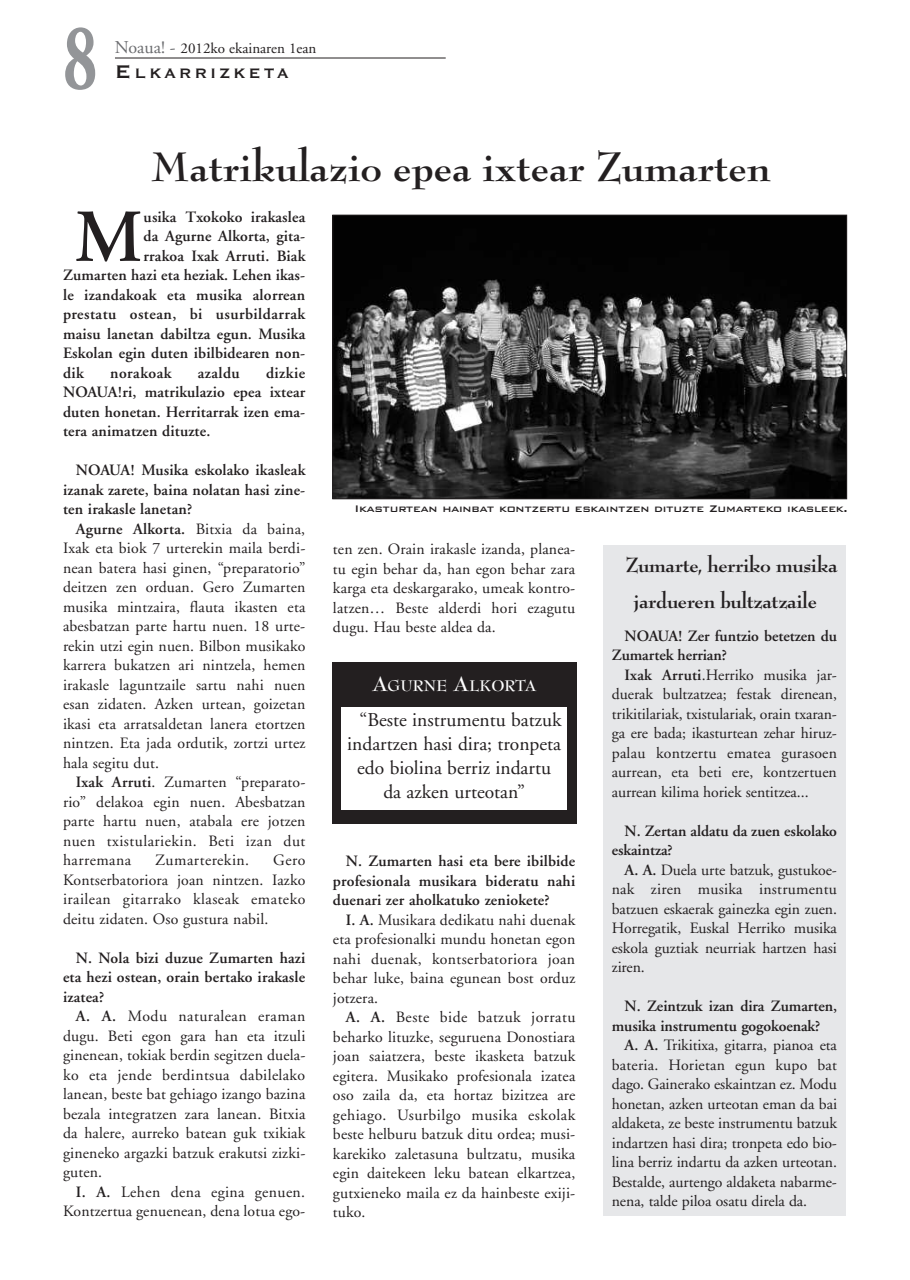
<style>
.page{position:relative;width:910px;height:1280px;background:#fff}
.page>*{position:absolute;margin:0;border:0;box-sizing:border-box;transform-origin:0 0}
.t1{font:700 95.55px "Adobe Garamond";color:#939598;scale:.7 1}
.t2{font:600 74.55px "Adobe Garamond";color:#231f20}
.t3{font:700 45px "Bernhard Modern";color:#231f20}
.t4{font:700 22.5px/36px "Bernhard Modern";letter-spacing:-.015em;color:#231f20;text-align:center}
.t5{font:19.5px "Adobe Garamond";color:#231f20}
.t6{font:700 18px "Copperplate Gothic BT";letter-spacing:.17em;color:#231f20}
.t7{font:700 16.8px "Bernhard Modern";color:#fff}
.t8{font:15.75px/19.5px "Adobe Garamond";letter-spacing:.01em;color:#231f20;text-align:justify}
.t9{font:600 15.75px/19.5px "Adobe Garamond";letter-spacing:.01em;color:#231f20;text-align:justify}
.t10{font:600 15.75px "Adobe Garamond";letter-spacing:.03em;color:#231f20}
.t11{font:15.75px "Adobe Garamond";letter-spacing:.03em;color:#231f20}
.t12{font:15px "Adobe Garamond";color:#231f20}
.t13{font:500 12.75px "Bank Gothic BT";letter-spacing:-.025em;color:#231f20}
.s1{font-size:18px;color:#6c6d70}
.s2{font-size:24px}
.s3{font-weight:600}
.s4{font-size:22.5px}
</style>
<div class="page">
<hr style="left:115px;top:58px;width:331px;height:1px;background:#231f20">
<img style="left:335px;top:217px;width:510px;height:280px">
<div style="left:333px;top:215px;width:514px;height:284px;border:1px solid #231f20"></div>
<div style="left:603px;top:545px;width:243px;height:671px;background:#e6e7e9"></div>
<div style="left:332px;top:663px;width:245px;height:161px;background:#231f20"></div>
<div style="left:341px;top:707px;width:226px;height:103px;background:#fff"></div>
<h1 class="t1" style="left:63px;top:20px;width:51px">8</h1>
<p class="t12" style="left:115px;top:42px;width:203px"><span class="s1">Noaua! -</span> 2012ko ekainaren 1ean</p>
<p class="t6" style="left:115px;top:61px;width:175px"><span class="s2">E</span>LKARRIZKETA</p>
<h3 class="t3" style="left:151px;top:146px;width:621px">Matrikulazio epea ixtear Zumarten</h3>
<h2 class="t2" style="left:74px;top:207px;width:70px">M</h2>
<p class="t9" style="left:144px;top:208px;width:163px">usika Txokoko irakaslea</p>
<p class="t9" style="left:144px;top:228px;width:163px">da Agurne Alkorta, gita-</p>
<p class="t9" style="left:144px;top:247px;width:163px">rrakoa Ixak Arruti. Biak</p>
<p class="t9" style="left:63px;top:267px;width:244px">Zumarten hazi eta heziak. Lehen ikas-</p>
<p class="t9" style="left:63px;top:286px;width:244px">le izandakoak eta musika alorrean</p>
<p class="t10" style="left:63px;top:308px;width:244px">prestatu ostean, bi usurbildarrak</p>
<p class="t9" style="left:63px;top:325px;width:244px">maisu lanetan dabiltza egun. Musika</p>
<p class="t9" style="left:63px;top:345px;width:244px">Eskolan egin duten ibilbidearen non-</p>
<p class="t9" style="left:63px;top:364px;width:22px">dik</p>
<p class="t10" style="left:110px;top:367px;width:63px">norakoak</p>
<p class="t9" style="left:198px;top:364px;width:44px">azaldu</p>
<p class="t9" style="left:63px;top:364px;width:244px;text-indent:203px">dizkie NOAUA!ri, matrikulazio epea ixtear duten honetan. Herritarrak izen ema&shy;tera animatzen dituzte.</p>
<p class="t9" style="left:63px;top:462px;width:244px;text-indent:13px">NOAUA! Musika eskolako ikasleak izanak zarete, baina nolatan hasi zine&shy;ten irakasle lanetan?</p>
<p class="t8" style="left:63px;top:520px;width:244px;text-indent:13px"><span class="s3">Agurne Alkorta.</span> Bitxia da baina, Ixak eta biok 7 urterekin maila berdi&shy;nean batera hasi ginen, “preparatorio” deitzen zen orduan. Gero Zumarten musika mintzaira, flauta ikasten eta abesbatzan parte hartu nuen. 18 urte&shy;rekin utzi egin nuen. Bilbon musikako karrera bukatzen ari nintzela, hemen irakasle laguntzaile sartu nahi nuen esan zidaten. Azken urtean, goizetan ikasi eta arratsaldetan lanera etortzen nintzen. Eta jada ordutik, zortzi urtez hala segitu dut.</p>
<p class="t8" style="left:63px;top:774px;width:244px;text-indent:13px"><span class="s3">Ixak Arruti</span>. Zumarten “preparato&shy;rio” delakoa egin nuen. Abesbatzan parte hartu nuen, atabala ere jotzen nuen txistulariekin. Beti izan dut harremana</p>
<p class="t11" style="left:155px;top:854px;width:96px">Zumarterekin.</p>
<p class="t8" style="left:63px;top:852px;width:244px;text-indent:210px">Gero Kontserbatoriora joan nintzen. Iazko irailean gitarrako klaseak emateko deitu zidaten. Oso gustura nabil.</p>
<p class="t9" style="left:63px;top:949px;width:244px;text-indent:13px">N. Nola bizi duzue Zumarten hazi eta hezi ostean, orain bertako irakasle izatea?</p>
<p class="t8" style="left:63px;top:1008px;width:244px;text-indent:13px"><span class="s3">A. A.</span> Modu naturalean eraman dugu. Beti egon gara han eta itzuli ginenean, tokiak berdin segitzen duela&shy;ko eta jende berdintsua dabilelako lanean, beste bat gehiago izango bazina bezala integratzen zara lanean. Bitxia da halere, aurreko batean guk txikiak gineneko argazki batzuk erakutsi zizki&shy;guten.</p>
<p class="t8" style="left:63px;top:1183px;width:244px;text-align:right"><span class="s3">I. A.</span> Lehen dena egina genuen.<br>Kontzertua genuenean, dena lotua ego-</p>
<p class="t13" style="left:355px;top:500px;width:495px">Ikasturtean hainbat kontzertu eskaintzen dituzte Zumarteko ikasleek.</p>
<p class="t8" style="left:333px;top:541px;width:244px">ten zen. Orain irakasle izanda, planea&shy;tu egin behar da, han egon behar zara karga eta deskargarako, umeak kontro&shy;latzen… Beste alderdi hori ezagutu dugu. Hau beste aldea da.</p>
<p class="t7" style="left:371px;top:678px;width:167px"><span class="s4">A</span>GURNE <span class="s4">A</span>LKORTA</p>
<p class="t5" style="left:360px;top:712px;width:203px">“Beste instrumentu batzuk</p>
<p class="t5" style="left:347px;top:736px;width:215px">indartzen hasi dira; tronpeta</p>
<p class="t5" style="left:357px;top:760px;width:195px">edo biolina berriz indartu</p>
<p class="t5" style="left:383px;top:784px;width:143px">da azken urteotan”</p>
<p class="t9" style="left:333px;top:853px;width:244px;text-indent:13px">N. Zumarten hasi eta bere ibilbide profesionala musikara bideratu nahi duenari zer aholkatuko zeniokete?</p>
<p class="t8" style="left:333px;top:911px;width:244px;text-indent:13px"><span class="s3">I. A.</span> Musikara dedikatu nahi duenak eta profesionalki mundu honetan egon nahi duenak, kontserbatoriora joan behar luke, baina egunean bost orduz jotzera.</p>
<p class="t8" style="left:333px;top:1009px;width:244px;text-indent:13px"><span class="s3">A. A.</span> Beste bide batzuk jorratu beharko lituzke, seguruena Donostiara joan saiatzera, beste ikasketa batzuk egitera. Musikako profesionala izatea oso zaila da, eta hortaz bizitzea are gehiago. Usurbilgo musika eskolak beste helburu batzuk ditu ordea; musi&shy;karekiko zaletasuna bultzatu, musika egin daitekeen leku batean elkartzea, gutxieneko maila ez da hainbeste exiji&shy;tuko.</p>
<h3 class="t4" style="left:625px;top:548px;width:214px">Zumarte, herriko musika jardueren bultzatzaile</h3>
<p class="t9" style="left:612px;top:627px;width:227px;text-indent:13px">NOAUA! Zer funtzio betetzen du<br>Zumartek herrian?</p>
<p class="t8" style="left:612px;top:666px;width:227px;text-indent:13px"><span class="s3">Ixak Arruti</span>.Herriko musika jar&shy;duerak bultzatzea; festak direnean, trikitilariak, txistulariak, orain txaran&shy;ga ere bada; ikasturtean zehar hiruz&shy;palau kontzertu ematea gurasoen aurrean, eta beti ere, kontzertuen aurrean kilima horiek sentitzea...</p>
<p class="t9" style="left:612px;top:822px;width:227px;text-indent:13px">N. Zertan aldatu da zuen eskolako eskaintza?</p>
<p class="t8" style="left:612px;top:861px;width:227px;text-indent:13px"><span class="s3">A. A.</span> Duela urte batzuk, gustukoe&shy;nak ziren musika instrumentu batzuen eskaerak gainezka egin zuen.<br>Horregatik, Euskal Herriko musika eskola guztiak neurriak hartzen hasi ziren.</p>
<p class="t9" style="left:612px;top:998px;width:227px;text-indent:13px">N. Zeintzuk izan dira Zumarten, musika instrumentu gogokoenak?</p>
<p class="t8" style="left:612px;top:1037px;width:227px;text-indent:13px"><span class="s3">A. A.</span> Trikitixa, gitarra, pianoa eta bateria. Horietan egun kupo bat dago. Gainerako eskaintzan ez. Modu honetan, azken urteotan eman da bai aldaketa, ze beste instrumentu batzuk indartzen hasi dira; tronpeta edo bio&shy;lina berriz indartu da azken urteotan.<br>Bestalde, aurtengo aldaketa nabarme&shy;nena, talde piloa osatu direla da.</p>
</div>
